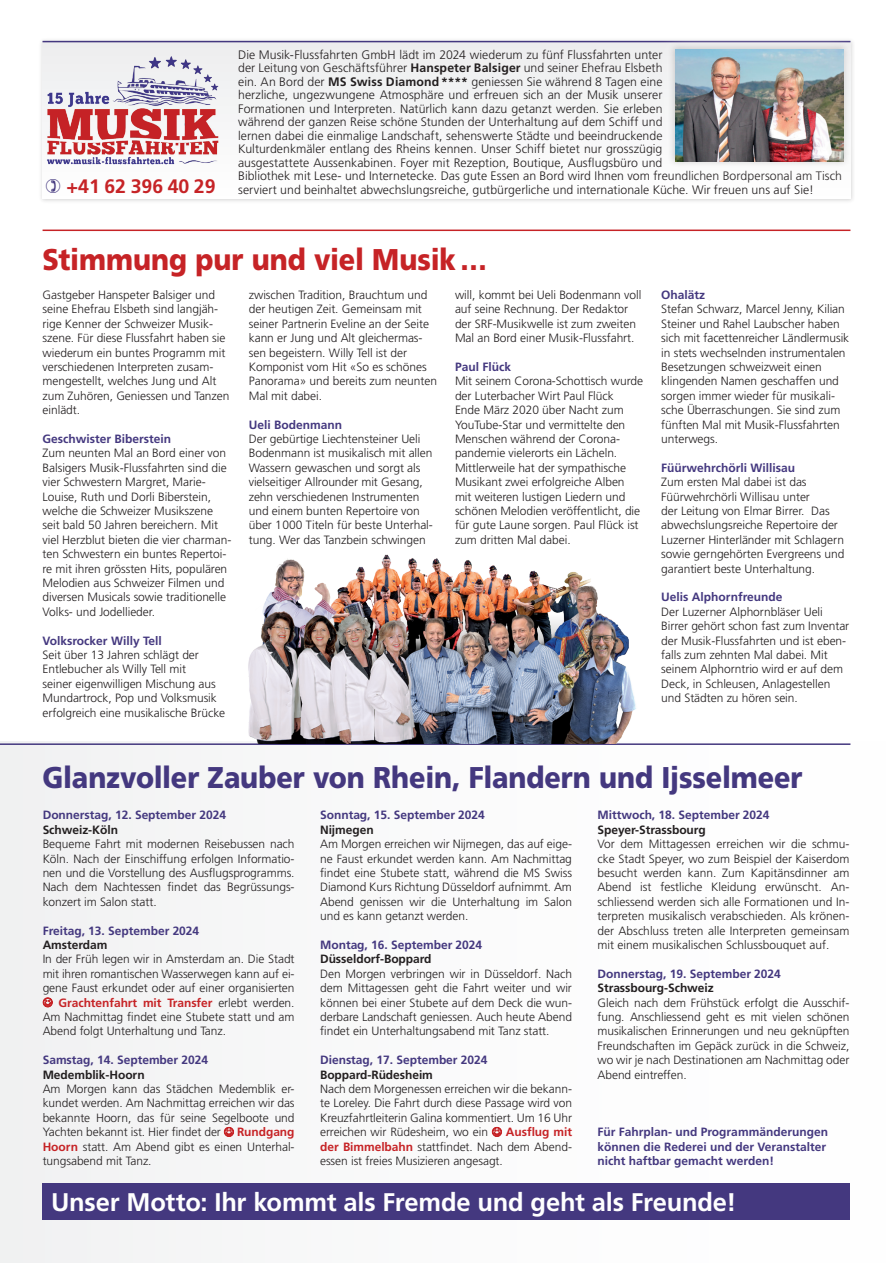
<style>
.page{position:relative;width:893px;height:1263px;background:#fff}
.page>*{position:absolute;margin:0;border:0;box-sizing:border-box;transform-origin:0 0}
.t1{font:900 30px "Frutiger LT Std";letter-spacing:-.005em;color:#44387f;scale:.9 1}
.t2{font:900 30px "Frutiger LT Std";color:#c62326;scale:.9 1}
.t3{font:700 25.5px "Frutiger LT Std";letter-spacing:-.01em;color:#fff}
.t4{font:700 19.5px "Frutiger LT Std";color:#c62326}
.t5{font:300 12.3px/13.5px "Frutiger LT Std";letter-spacing:.005em;color:#231f20}
.t6{font:300 12px/14.4px "Frutiger LT Std";letter-spacing:-.005em;color:#231f20}
.t7{font:700 12px/14.4px "Frutiger LT Std";color:#44387f}
.t8{font:700 12px "Frutiger LT Std";letter-spacing:-.005em;color:#231f20}
.t9{font:700 12px "Frutiger LT Std";letter-spacing:-.005em;color:#c62326}
.s1{font-weight:700}
.s2{font-weight:300;color:#231f20}
.s3{font-weight:700;color:#c62326}
</style>
<div class="page">
<div style="left:0;top:741px;width:893px;height:522px;background:#fafafb"></div>
<div style="left:38px;top:37px;width:817px;height:167px;background:#231f20;opacity:.2"></div>
<div style="left:43px;top:41px;width:807px;height:158px;background:#f6f6f7"></div>
<img style="left:38px;top:41px;width:180px;height:128px">
<hr style="left:43px;top:41px;width:807px;height:1px;background:#44387f">
<hr style="left:43px;top:230px;width:807px;height:1px;background:#c62326">
<hr style="left:0;top:743px;width:850px;height:2px;background:#44387f">
<div style="left:43px;top:1184px;width:807px;height:36px;background:#44387f"></div>
<div style="left:651px;top:25px;width:216px;height:160px;background:#fff;opacity:.5"></div>
<img style="left:675px;top:49px;width:169px;height:113px">
<img style="left:248px;top:554px;width:388px;height:189px">
<p class="t4" style="left:67px;top:175px;width:151px">+41 62 396 40 29</p>
<p class="t5" style="left:238px;top:48px;width:605px">Die Musik-Flussfahrten GmbH lädt im 2024 wiederum zu fünf Flussfahrten unter<br>der Leitung von Geschäftsführer <span class="s1">Hanspeter Balsiger</span> und seiner Ehefrau Elsbeth<br>ein. An Bord der <span class="s1">MS Swiss Diamond****</span> geniessen Sie während 8 Tagen eine<br>herzliche, ungezwungene Atmosphäre und erfreuen sich an der Musik unserer<br>Formationen und Interpreten. Natürlich kann dazu getanzt werden. Sie erleben<br>während der ganzen Reise schöne Stunden der Unterhaltung auf dem Schiff und<br>lernen dabei die einmalige Landschaft, sehenswerte Städte und beeindruckende<br>Kulturdenkmäler entlang des Rheins kennen. Unser Schiff bietet nur grosszügig<br>ausgestattete Aussenkabinen. Foyer mit Rezeption, Boutique, Ausflugsbüro und<br>Bibliothek mit Lese- und Internetecke. Das gute Essen an Bord wird Ihnen vom freundlichen Bordpersonal am Tisch serviert und beinhaltet abwechslungsreiche, gutbürgerliche und internationale Küche. Wir freuen uns auf Sie!</p>
<p class="t2" style="left:43px;top:242px;width:496px">Stimmung pur und viel Musik…</p>
<p class="t6" style="left:43px;top:288px;width:188px">Gastgeber Hanspeter Balsiger und seine Ehefrau Elsbeth sind langjäh&shy;rige Kenner der Schweizer Musik&shy;szene. Für diese Flussfahrt haben sie wiederum ein buntes Programm mit verschiedenen Interpreten zusam&shy;mengestellt, welches Jung und Alt zum Zuhören, Geniessen und Tanzen einlädt.</p>
<p class="t7" style="left:43px;top:432px;width:130px">Geschwister Biberstein</p>
<p class="t6" style="left:43px;top:446px;width:190px">Zum neunten Mal an Bord einer von Balsigers Musik-Flussfahrten sind die vier Schwestern Margret, Marie-Louise, Ruth und Dorli Biberstein, welche die Schweizer Musikszene seit bald 50 Jahren bereichern. Mit viel Herzblut bieten die vier charman&shy;ten Schwestern ein buntes Repertoi&shy;re mit ihren grössten Hits, populären Melodien aus Schweizer Filmen und diversen Musicals sowie traditionelle Volks- und Jodellieder.</p>
<p class="t7" style="left:43px;top:633px;width:121px">Volksrocker Willy Tell</p>
<p class="t6" style="left:43px;top:648px;width:184px">Seit über 13 Jahren schlägt der Entlebucher als Willy Tell mit<br>seiner eigenwilligen Mischung aus Mundartrock, Pop und Volksmusik erfolgreich eine musikalische Brücke</p>
<p class="t6" style="left:249px;top:288px;width:190px">zwischen Tradition, Brauchtum und der heutigen Zeit. Gemeinsam mit seiner Partnerin Eveline an der Seite kann er Jung und Alt gleichermas&shy;sen begeistern. Willy Tell ist der<br>Komponist vom Hit «So es schönes<br>Panorama» und bereits zum neunten<br>Mal mit dabei.</p>
<p class="t7" style="left:249px;top:417px;width:95px">Ueli Bodenmann</p>
<p class="t6" style="left:249px;top:432px;width:186px">Der gebürtige Liechtensteiner Ueli Bodenmann ist musikalisch mit allen Wassern gewaschen und sorgt als vielseitiger Allrounder mit Gesang, zehn verschiedenen Instrumenten und einem bunten Repertoire von über 1000 Titeln für beste Unterhal&shy;tung. Wer das Tanzbein schwingen</p>
<p class="t6" style="left:455px;top:288px;width:188px">will, kommt bei Ueli Bodenmann voll auf seine Rechnung. Der Redaktor der SRF-Musikwelle ist zum zweiten Mal an Bord einer Musik-Flussfahrt.</p>
<p class="t7" style="left:455px;top:360px;width:58px">Paul Flück</p>
<p class="t6" style="left:455px;top:374px;width:190px">Mit seinem Corona-Schottisch wurde der Luterbacher Wirt Paul Flück<br>Ende März 2020 über Nacht zum YouTube-Star und vermittelte den Menschen während der Corona&shy;pandemie vielerorts ein Lächeln.<br>Mittlerweile hat der sympathische Musikant zwei erfolgreiche Alben mit weiteren lustigen Liedern und schönen Melodien veröffentlicht, die für gute Laune sorgen. Paul Flück ist zum dritten Mal dabei.</p>
<p class="t7" style="left:661px;top:288px;width:46px">Ohalätz</p>
<p class="t6" style="left:661px;top:302px;width:190px">Stefan Schwarz, Marcel Jenny, Kilian Steiner und Rahel Laubscher haben sich mit facettenreicher Ländlermusik in stets wechselnden instrumentalen Besetzungen schweizweit einen klingenden Namen geschaffen und sorgen immer wieder für musikali&shy;sche Überraschungen. Sie sind zum fünften Mal mit Musik-Flussfahrten unterwegs.</p>
<p class="t7" style="left:661px;top:460px;width:135px">Füürwehrchörli Willisau</p>
<p class="t6" style="left:661px;top:475px;width:185px">Zum ersten Mal dabei ist das Füürwehrchörli Willisau unter<br>der Leitung von Elmar Birrer. Das abwechslungsreiche Repertoire der Luzerner Hinterländer mit Schlagern sowie gerngehörten Evergreens und garantiert beste Unterhaltung.</p>
<p class="t7" style="left:661px;top:590px;width:123px">Uelis Alphornfreunde</p>
<p class="t6" style="left:661px;top:605px;width:190px">Der Luzerner Alphornbläser Ueli Birrer gehört schon fast zum Inventar der Musik-Flussfahrten und ist eben&shy;falls zum zehnten Mal dabei. Mit seinem Alphorntrio wird er auf dem Deck, in Schleusen, Anlagestellen und Städten zu hören sein.</p>
<p class="t1" style="left:43px;top:759px;width:846px">Glanzvoller Zauber von Rhein, Flandern und Ijsselmeer</p>
<p class="t7" style="left:43px;top:808px;width:185px">Donnerstag, 12. September 2024</p>
<p class="t8" style="left:43px;top:823px;width:77px">Schweiz-Köln</p>
<p class="t6" style="left:43px;top:837px;width:253px;text-align:justify">Bequeme Fahrt mit modernen Reisebussen nach Köln. Nach der Einschiffung erfolgen Informatio&shy;nen und die Vorstellung des Ausflugsprogramms.<br>Nach dem Nachtessen findet das Begrüssungs&shy;konzert im Salon statt.</p>
<p class="t7" style="left:43px;top:923px;width:158px">Freitag, 13. September 2024</p>
<p class="t8" style="left:43px;top:938px;width:66px">Amsterdam</p>
<p class="t6" style="left:43px;top:952px;width:253px">In der Früh legen wir in Amsterdam an. Die Stadt</p>
<p class="t6" style="left:43px;top:967px;width:253px">mit ihren romantischen Wasserwegen kann auf ei-</p>
<p class="t6" style="left:43px;top:981px;width:253px">gene Faust erkundet oder auf einer organisierten</p>
<p class="t9" style="left:59px;top:995px;width:237px">Grachtenfahrt mit Transfer <span class="s2">erlebt werden.</span></p>
<p class="t6" style="left:43px;top:1010px;width:253px">Am Nachmittag findet eine Stubete statt und am</p>
<p class="t6" style="left:43px;top:1024px;width:185px">Abend folgt Unterhaltung und Tanz.</p>
<p class="t7" style="left:43px;top:1053px;width:167px">Samstag, 14. September 2024</p>
<p class="t8" style="left:43px;top:1067px;width:104px">Medemblik-Hoorn</p>
<p class="t6" style="left:43px;top:1082px;width:253px;text-align:justify">Am Morgen kann das Städchen Medemblik er&shy;kundet werden. Am Nachmittag erreichen wir das bekannte Hoorn, das für seine Segelboote und Yachten bekannt ist. Hier findet der</p>
<p class="t6" style="left:43px;top:1125px;width:253px;text-align:justify;text-indent:194px"><span class="s3">Rundgang Hoorn</span> statt. Am Abend gibt es einen Unterhal&shy;tungsabend mit Tanz.</p>
<p class="t7" style="left:320px;top:808px;width:166px">Sonntag, 15. September 2024</p>
<p class="t8" style="left:320px;top:823px;width:55px">Nijmegen</p>
<p class="t6" style="left:320px;top:837px;width:253px;text-align:justify">Am Morgen erreichen wir Nijmegen, das auf eige&shy;ne Faust erkundet werden kann. Am Nachmittag findet eine Stubete statt, während die MS Swiss Diamond Kurs Richtung Düsseldorf aufnimmt. Am Abend genissen wir die Unterhaltung im Salon und es kann getanzt werden.</p>
<p class="t7" style="left:320px;top:938px;width:164px">Montag, 16. September 2024</p>
<p class="t8" style="left:320px;top:952px;width:113px">Düsseldorf-Boppard</p>
<p class="t6" style="left:320px;top:967px;width:253px;text-align:justify">Den Morgen verbringen wir in Düsseldorf. Nach dem Mittagessen geht die Fahrt weiter und wir können bei einer Stubete auf dem Deck die wun&shy;derbare Landschaft geniessen. Auch heute Abend findet ein Unterhaltungsabend mit Tanz statt.</p>
<p class="t7" style="left:320px;top:1053px;width:169px">Dienstag, 17. September 2024</p>
<p class="t8" style="left:320px;top:1067px;width:114px">Boppard-Rüdesheim</p>
<p class="t6" style="left:320px;top:1082px;width:253px;text-align:justify">Nach dem Morgenessen erreichen wir die bekann&shy;te Loreley. Die Fahrt durch diese Passage wird von Kreuzfahrtleiterin Galina kommentiert. Um 16 Uhr erreichen wir Rüdesheim, wo ein</p>
<p class="t6" style="left:320px;top:1125px;width:253px;text-align:justify;text-indent:186px"><span class="s3">Ausflug mit der Bimmelbahn</span> stattfindet. Nach dem Abend&shy;essen ist freies Musizieren angesagt.</p>
<p class="t7" style="left:597px;top:808px;width:174px">Mittwoch, 18. September 2024</p>
<p class="t8" style="left:597px;top:823px;width:110px">Speyer-Strassbourg</p>
<p class="t6" style="left:597px;top:837px;width:253px;text-align:justify">Vor dem Mittagessen erreichen wir die schmu&shy;cke Stadt Speyer, wo zum Beispiel der Kaiserdom besucht werden kann. Zum Kapitänsdinner am Abend ist festliche Kleidung erwünscht. An&shy;schliessend werden sich alle Formationen und In&shy;terpreten musikalisch verabschieden. Als krönen&shy;der Abschluss treten alle Interpreten gemeinsam mit einem musikalischen Schlussbouquet auf.</p>
<p class="t7" style="left:597px;top:966px;width:185px">Donnerstag, 19. September 2024</p>
<p class="t8" style="left:597px;top:981px;width:118px">Strassbourg-Schweiz</p>
<p class="t6" style="left:597px;top:995px;width:253px;text-align:justify">Gleich nach dem Frühstück erfolgt die Ausschif&shy;fung. Anschliessend geht es mit vielen schönen musikalischen Erinnerungen und neu geknüpften Freundschaften im Gepäck zurück in die Schweiz, wo wir je nach Destinationen am Nachmittag oder Abend eintreffen.</p>
<p class="t7" style="left:597px;top:1125px;width:232px">Für Fahrplan- und Programmänderungen können die Rederei und der Veranstalter nicht haftbar gemacht werden!</p>
<p class="t3" style="left:51px;top:1187px;width:687px">Unser Motto: Ihr kommt als Fremde und geht als Freunde!</p>
</div>
